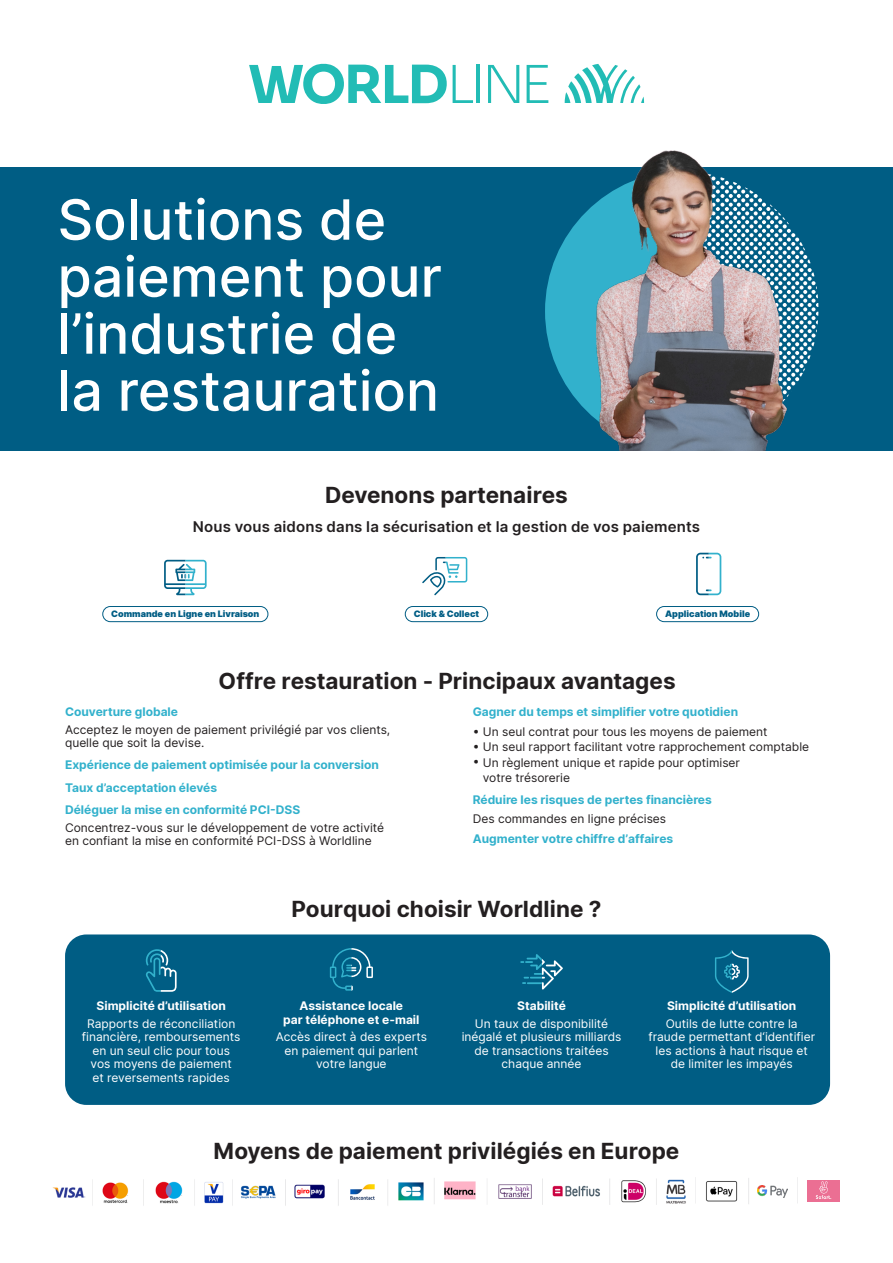
<style>
.page{position:relative;width:893px;height:1263px;background:#fff}
.page>*{position:absolute;margin:0;border:0;box-sizing:border-box;transform-origin:0 0}
.Text_cover{font:500 55.5px/57px "Inter";color:#fff}
.Subhead_1{font:700 22.5px "Inter";color:#231f20}
.Emphasis_2{font:600 15px "Inter";letter-spacing:.01em;color:#231f20}
.Body{font:12px/13.5px "Inter";color:#fff;text-align:center}
.Body-2{font:12px/13.5px "Inter";color:#231f20}
.Body-3{font:700 12px/19.8px "Inter";color:#32b1cc}
.Body-4{font:700 12px/13.5px "Inter";color:#fff;text-align:center}
.Specs{font:900 9px "Inter";color:#005d84}
.s1{font-weight:400;color:#231f20}
</style>
<div class="page">
<div style="left:65px;top:934px;width:765px;height:171px;background:#005d84;border-radius:21px"></div>
<div style="left:0;top:168px;width:893px;height:283px;background:#005d84"></div>
<svg style="left:565px;top:64px;width:79px;height:39px"></svg>
<svg style="left:453px;top:65px;width:20px;height:38px"></svg>
<hr style="left:477px;top:65px;width:3px;height:38px;background:#22bcb5">
<svg style="left:527px;top:65px;width:21px;height:38px"></svg>
<svg style="left:488px;top:65px;width:31px;height:38px"></svg>
<svg style="left:249px;top:63px;width:198px;height:41px"></svg>
<div style="left:102px;top:606px;width:166px;height:16px;border:1px solid #005d84;border-radius:8px"></div>
<div style="left:405px;top:606px;width:83px;height:16px;border:1px solid #005d84;border-radius:8px"></div>
<div style="left:656px;top:606px;width:103px;height:16px;border:1px solid #005d84;border-radius:8px"></div>
<img style="left:52px;top:1177px;width:746px;height:29px">
<div style="left:807px;top:1180px;width:33px;height:21px;background:#eb6f93"></div>
<svg style="left:816px;top:1181px;width:15px;height:18px"></svg>
<div style="left:753px;top:1178px;width:39px;height:25px;background:#fff"></div>
<img style="left:758px;top:1185px;width:30px;height:12px">
<svg style="left:330px;top:948px;width:43px;height:43px"></svg>
<svg style="left:715px;top:950px;width:34px;height:43px"></svg>
<svg style="left:145px;top:949px;width:32px;height:43px"></svg>
<svg style="left:520px;top:954px;width:43px;height:35px"></svg>
<svg style="left:696px;top:553px;width:25px;height:42px"></svg>
<svg style="left:422px;top:557px;width:45px;height:38px"></svg>
<svg style="left:164px;top:560px;width:43px;height:35px"></svg>
<svg style="left:788px;top:223px;width:30px;height:173px"></svg>
<img style="left:529px;top:150px;width:259px;height:301px">
<p class="Text_cover" style="left:58px;top:190px;width:386px">Solutions de paiement pour l’industrie de la restauration</p>
<p class="Subhead_1" style="left:325px;top:479px;width:244px">Devenons partenaires</p>
<p class="Emphasis_2" style="left:193px;top:515px;width:509px">Nous vous aidons dans la sécurisation et la gestion de vos paiements</p>
<p class="Specs" style="left:111px;top:607px;width:150px">Commande en Ligne en Livraison</p>
<p class="Specs" style="left:414px;top:607px;width:67px">Click &amp; Collect</p>
<p class="Specs" style="left:665px;top:607px;width:87px">Application Mobile</p>
<p class="Subhead_1" style="left:219px;top:664px;width:459px">Offre restauration - Principaux avantages</p>
<p class="Body-3" style="left:65px;top:701px;width:114px">Couverture globale</p>
<p class="Body-2" style="left:65px;top:722px;width:327px">Acceptez le moyen de paiement privilégié par vos clients, quelle que soit la devise.</p>
<p class="Body-3" style="left:65px;top:755px;width:315px">Expérience de paiement optimisée pour la conversion</p>
<p class="Body-3" style="left:65px;top:777px;width:154px">Taux d’acceptation élevés</p>
<p class="Body-3" style="left:65px;top:799px;width:237px">Déléguer la mise en conformité PCI-DSS</p>
<p class="Body-2" style="left:65px;top:820px;width:321px">Concentrez-vous sur le développement de votre activité en confiant la mise en conformité PCI-DSS à Worldline</p>
<p class="Body-3" style="left:473px;top:701px;width:267px">Gagner du temps et simplifier votre quotidien</p>
<p class="Body-2" style="left:473px;top:724px;width:296px">• Un seul contrat pour tous les moyens de paiement</p>
<p class="Body-2" style="left:473px;top:740px;width:338px">• Un seul rapport facilitant votre rapprochement comptable</p>
<p class="Body-2" style="left:483px;top:754px;width:259px;line-height:15.5px;text-indent:-10px">• Un règlement unique et rapide pour optimiser votre trésorerie</p>
<p class="Body-3" style="left:473px;top:789px;width:241px">Réduire les risques de pertes financières<br><span class="s1">Des commandes en ligne précises<br></span>Augmenter votre chiffre d’affaires</p>
<p class="Body-4" style="left:97px;top:999px;width:131px">Simplicité d’utilisation</p>
<p class="Body" style="left:82px;top:1016px;width:160px">Rapports de réconciliation financière, remboursements en un seul clic pour tous vos moyens de paiement<br>et reversements rapides</p>
<p class="Subhead_1" style="left:292px;top:892px;width:311px">Pourquoi choisir Worldline ?</p>
<p class="Body-4" style="left:283px;top:999px;width:138px">Assistance locale<br>par téléphone et e-mail</p>
<p class="Body" style="left:276px;top:1030px;width:153px">Accès direct à des experts en paiement qui parlent votre langue</p>
<p class="Body-4" style="left:517px;top:999px;width:50px">Stabilité</p>
<p class="Body" style="left:462px;top:1016px;width:161px">Un taux de disponibilité inégalé et plusieurs milliards de transactions traitées chaque année</p>
<p class="Body-4" style="left:667px;top:999px;width:131px">Simplicité d’utilisation</p>
<p class="Body" style="left:648px;top:1016px;width:168px">Outils de lutte contre la fraude permettant d‘identifier les actions à haut risque et de limiter les impayés</p>
<p class="Subhead_1" style="left:214px;top:1134px;width:467px">Moyens de paiement privilégiés en Europe</p>
</div>
